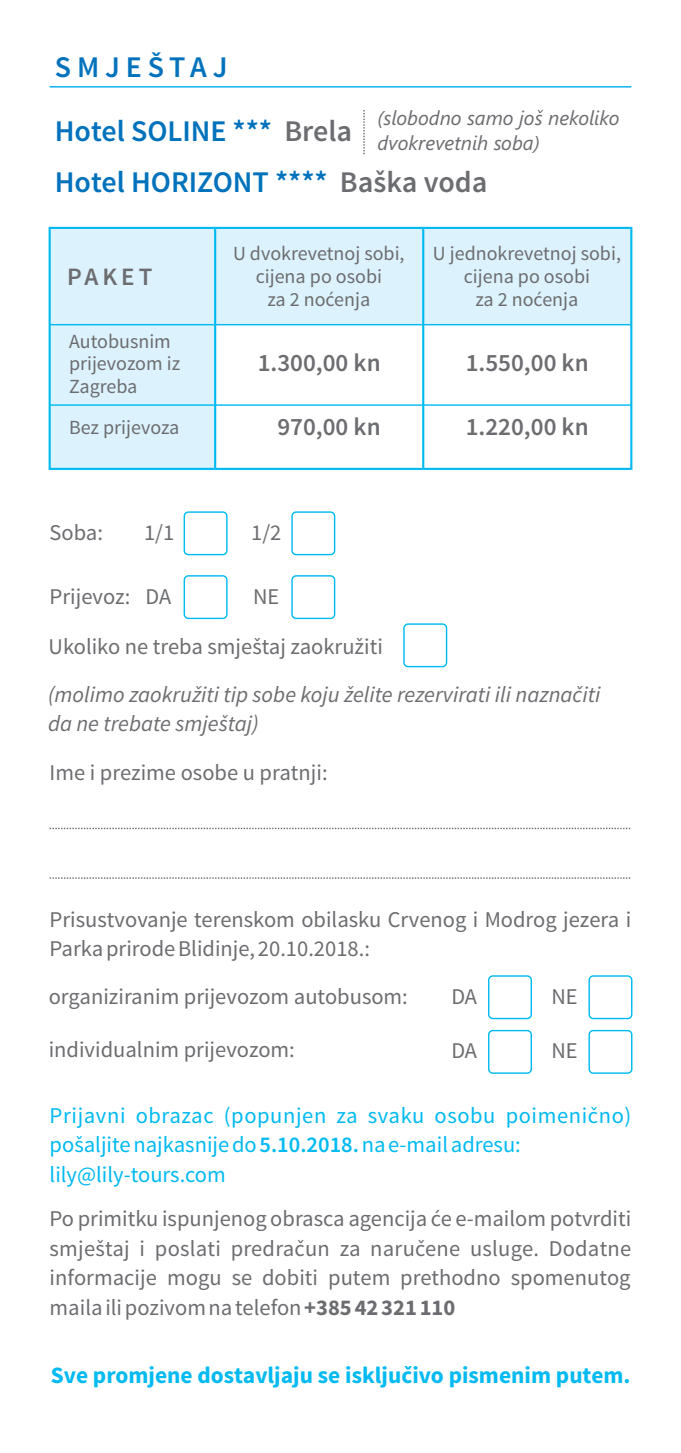
<style>
.page{position:relative;width:681px;height:1453px;background:#fff}
.page>*{position:absolute;margin:0;border:0;box-sizing:border-box;transform-origin:0 0}
.t1{font:600 30px "Source Sans Pro";color:#0072bc}
.t2{font:600 30px "Source Sans Pro";letter-spacing:.195em;color:#0072bc}
.t3{font:600 25px "Source Sans Pro";color:#6c6d70}
.t4{font:700 23.5px "Source Sans Pro";color:#00baf1}
.t5{font:22.5px/29.8px "Source Sans Pro";color:#6c6d70;text-align:justify}
.t6{font:22.5px/29.8px "Source Sans Pro";color:#00baf1}
.t7{font:italic 22.5px/29.8px "Source Sans Pro";color:#6c6d70}
.t8{font:20px/22.8px "Source Sans Pro";color:#6c6d70;text-align:center}
.t9{font:italic 20px/25.2px "Segoe UI";color:#6c6d70}
.s1{color:#6c6d70}
.s2{font-weight:600}
.s3{font-weight:700}
</style>
<div class="page">
<div style="left:50px;top:325px;width:165px;height:144px;background:#dcf2fc"></div>
<div style="left:50px;top:228px;width:581px;height:97px;background:#dcf2fc"></div>
<div style="left:49px;top:227px;width:583px;height:243px;border:2px solid #00baf1"></div>
<hr style="left:50px;top:324px;width:581px;height:1px;background:#00baf1">
<hr style="left:50px;top:404px;width:581px;height:2px;background:#00baf1">
<svg style="left:50px;top:877px;width:581px;height:2px"></svg>
<svg style="left:50px;top:828px;width:581px;height:1px"></svg>
<hr style="left:422px;top:228px;width:2px;height:241px;background:#00baf1">
<hr style="left:214px;top:228px;width:2px;height:241px;background:#00baf1">
<div style="left:183px;top:511px;width:44px;height:44px;border:1px solid #00baf1;border-radius:4px"></div>
<div style="left:183px;top:575px;width:44px;height:44px;border:1px solid #00baf1;border-radius:4px"></div>
<div style="left:291px;top:511px;width:44px;height:44px;border:1px solid #00baf1;border-radius:4px"></div>
<div style="left:291px;top:575px;width:44px;height:44px;border:1px solid #00baf1;border-radius:4px"></div>
<div style="left:403px;top:623px;width:44px;height:44px;border:1px solid #00baf1;border-radius:4px"></div>
<div style="left:588px;top:975px;width:44px;height:44px;border:1px solid #00baf1;border-radius:4px"></div>
<div style="left:488px;top:975px;width:43px;height:44px;border:1px solid #00baf1;border-radius:4px"></div>
<div style="left:588px;top:1030px;width:44px;height:44px;border:1px solid #00baf1;border-radius:4px"></div>
<div style="left:488px;top:1030px;width:43px;height:44px;border:1px solid #00baf1;border-radius:4px"></div>
<svg style="left:363px;top:110px;width:1px;height:45px"></svg>
<hr style="left:50px;top:86px;width:581px;height:2px;background:#00aeef">
<h1 class="t2" style="left:55px;top:55px;width:174px">SMJEŠTAJ</h1>
<h1 class="t1" style="left:55px;top:119px;width:299px">Hotel SOLINE *** <span class="s1">Brela</span></h1>
<p class="t9" style="left:377px;top:107px;width:243px">(slobodno samo još nekoliko dvokrevetnih soba)</p>
<h1 class="t1" style="left:55px;top:170px;width:434px">Hotel HORIZONT **** <span class="s1">Baška voda</span></h1>
<p class="t3" style="left:67px;top:266px;width:87px">PAKET</p>
<p class="t8" style="left:69px;top:331px;width:113px;text-align:left">Autobusnim prijevozom iz<br>Zagreba</p>
<p class="t8" style="left:69px;top:418px;width:112px">Bez prijevoza</p>
<p class="t5" style="left:50px;top:520px;width:55px">Soba:</p>
<p class="t5" style="left:144px;top:520px;width:32px">1/1</p>
<p class="t5" style="left:50px;top:584px;width:82px">Prijevoz:</p>
<p class="t5" style="left:146px;top:584px;width:27px">DA</p>
<p class="t8" style="left:233px;top:244px;width:173px">U dvokrevetnoj sobi, cijena po osobi<br>za 2 noćenja</p>
<p class="t8" style="left:433px;top:244px;width:189px">U jednokrevetnoj sobi, cijena po osobi<br>za 2 noćenja</p>
<p class="t3" style="left:257px;top:352px;width:124px">1.300,00 kn</p>
<p class="t3" style="left:465px;top:352px;width:124px">1.550,00 kn</p>
<p class="t3" style="left:277px;top:416px;width:105px">970,00 kn</p>
<p class="t3" style="left:465px;top:416px;width:124px">1.220,00 kn</p>
<p class="t5" style="left:251px;top:520px;width:32px">1/2</p>
<p class="t5" style="left:253px;top:584px;width:28px">NE</p>
<p class="t5" style="left:49px;top:634px;width:335px">Ukoliko ne treba smještaj zaokružiti</p>
<p class="t7" style="left:48px;top:681px;width:553px">(molimo zaokružiti tip sobe koju želite rezervirati ili naznačiti da ne trebate smještaj)</p>
<p class="t5" style="left:50px;top:759px;width:279px">Ime i prezime osobe u pratnji:</p>
<p class="t5" style="left:50px;top:906px;width:583px">Prisustvovanje terenskom obilasku Crvenog i Modrog jezera i<br>Parka prirode Blidinje, 20.10.2018.:</p>
<p class="t5" style="left:49px;top:983px;width:360px">organiziranim prijevozom autobusom:</p>
<p class="t5" style="left:49px;top:1037px;width:247px">individualnim prijevozom:</p>
<p class="t5" style="left:451px;top:983px;width:27px">DA</p>
<p class="t5" style="left:551px;top:983px;width:28px">NE</p>
<p class="t5" style="left:451px;top:1037px;width:27px">DA</p>
<p class="t5" style="left:551px;top:1037px;width:28px">NE</p>
<p class="t6" style="left:50px;top:1102px;width:583px">Prijavni obrazac (popunjen za svaku osobu poimenično) pošaljite najkasnije do <span class="s2">5.10.2018.</span>na e-mail adresu: lily@lily-tours.com</p>
<p class="t5" style="left:50px;top:1205px;width:583px">Po primitku ispunjenog obrasca agencija će e-mailom potvrditi smještaj i poslati predračun za naručene usluge. Dodatne informacije mogu se dobiti putem prethodno spomenutog maila ili pozivom na telefon <span class="s3">+385 42 321 110</span></p>
<p class="t4" style="left:51px;top:1365px;width:580px">Sve promjene dostavljaju se isključivo pismenim putem.</p>
</div>
